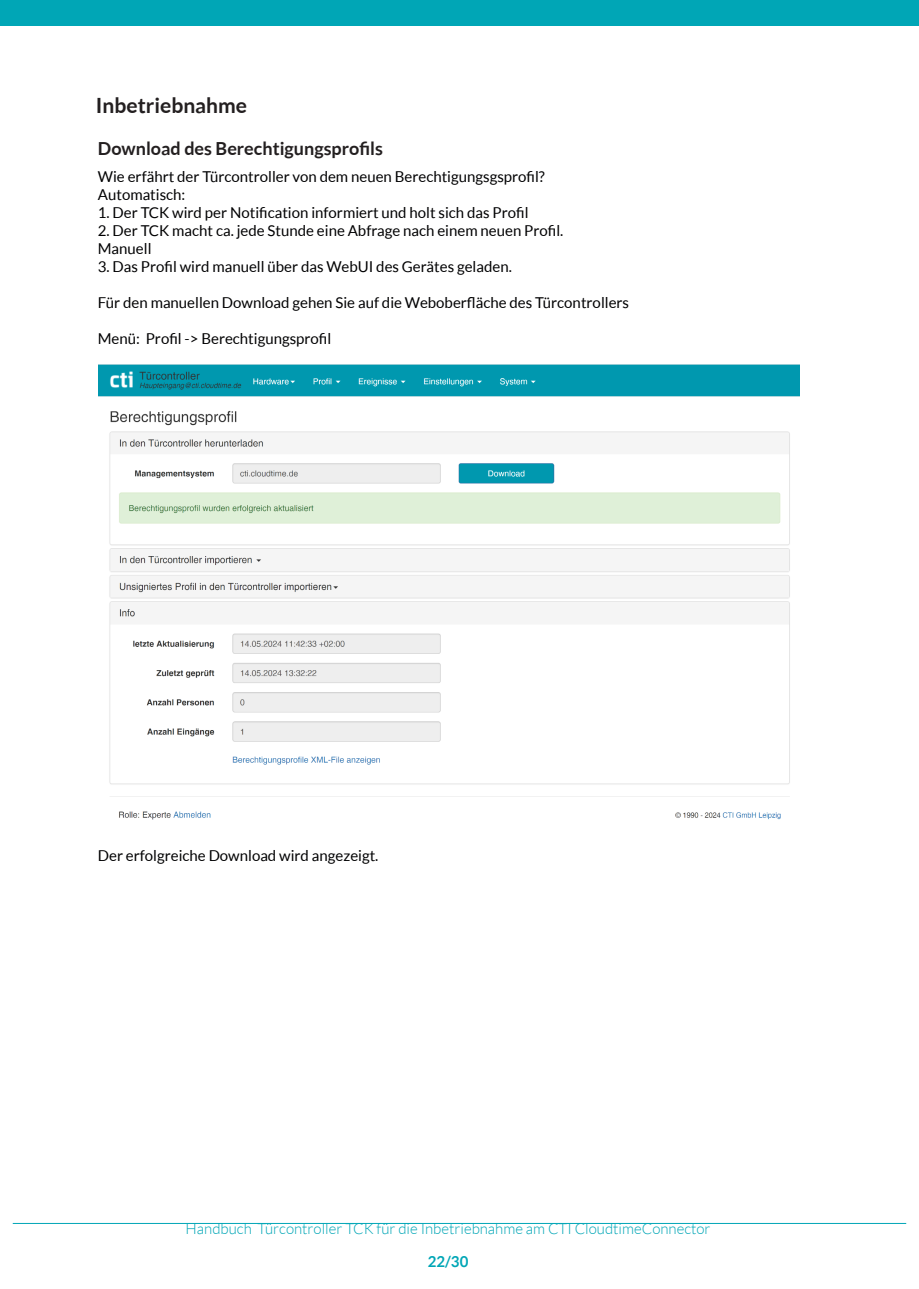
<style>
.page{position:relative;width:919px;height:1289px;background:#fff}
.page>*{position:absolute;margin:0;border:0;box-sizing:border-box;transform-origin:0 0}
.t1{font:700 21px "Lato";color:#231f20}
.t2{font:700 18px "Lato";color:#231f20}
.t3{font:15px/18px "Lato";color:#000002}
.t4{font:300 15px "Lato";color:#00a6b6}
.t5{font:700 15px "Lato";color:#00a6b6}
</style>
<div class="page">
<div style="left:0;top:0;width:918px;height:26px;background:#00a6b6"></div>
<img style="left:98px;top:365px;width:701px;height:455px">
<hr style="left:13px;top:1222px;width:893px;height:1px;background:#00a6b6">
<h1 class="t1" style="left:96px;top:96px;width:153px">Inbetriebnahme</h1>
<p class="t2" style="left:98px;top:140px;width:286px">Download des Berechtigungsprofils</p>
<p class="t3" style="left:98px;top:168px;width:448px">Wie erfährt der Türcontroller von dem neuen Berechtigungsgsprofil?<br>Automatisch:</p>
<p class="t3" style="left:98px;top:204px;width:432px">1. Der TCK wird per Notification informiert und holt sich das Profil</p>
<p class="t3" style="left:98px;top:222px;width:467px">2. Der TCK macht ca. jede Stunde eine Abfrage nach einem neuen Profil.<br>Manuell</p>
<p class="t3" style="left:98px;top:258px;width:415px">3. Das Profil wird manuell über das WebUI des Gerätes geladen.</p>
<p class="t3" style="left:98px;top:294px;width:532px">Für den manuellen Download gehen Sie auf die Weboberfläche des Türcontrollers</p>
<p class="t3" style="left:98px;top:330px;width:235px">Menü: Profil -&gt; Berechtigungsprofil</p>
<p class="t3" style="left:98px;top:847px;width:282px">Der erfolgreiche Download wird angezeigt.</p>
<p class="t4" style="left:185px;top:1222px;width:526px">Handbuch Türcontroller TCK für die Inbetriebnahme am CTI CloudtimeConnector</p>
<p class="t5" style="left:428px;top:1255px;width:42px">22/30</p>
</div>
